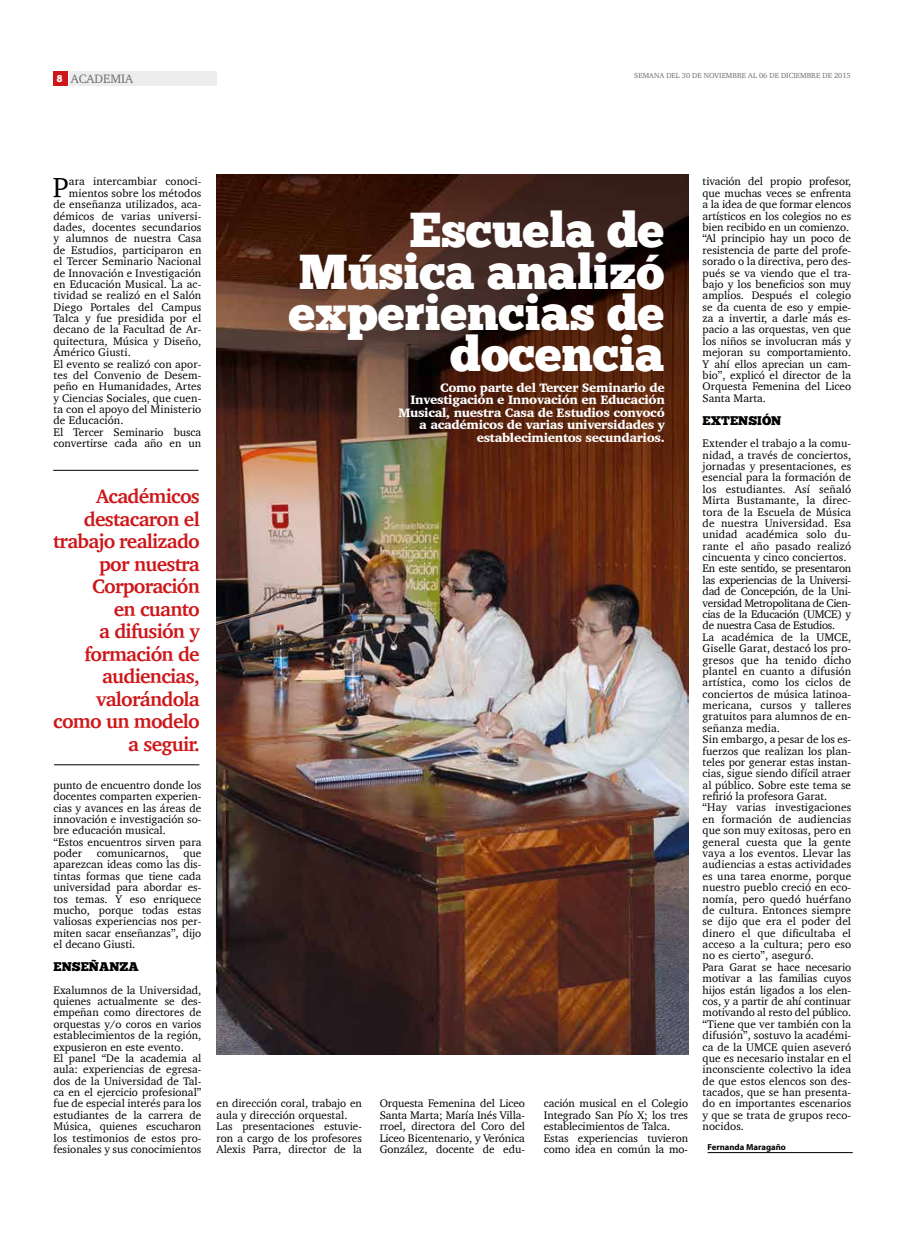
<style>
.page{position:relative;width:904px;height:1241px;background:#fff}
.page>*{position:absolute;margin:0;border:0;box-sizing:border-box;transform-origin:0 0}
.t1{font:48.75px/41.2px "Chunk Five Ex";color:#fff;text-align:right}
.t2{font:28.25px "Charter";color:#000}
.t3{font:700 20px/22.5px "Charter";letter-spacing:-.035em;color:#cd171a;text-align:right}
.t4{font:900 12.5px/12.5px "Charter";letter-spacing:-.025em;color:#fff;text-align:right}
.t5{font:12.5px "Chunk Five Ex";color:#000}
.t6{font:12.5px "Charter";color:#706f6f}
.t7{font:11.25px/11.4px "Charter";color:#000}
.t8{font:700 8.75px "Myriad Pro";color:#000}
.t9{font:7.5px "Charter";color:#706f6f}
.s1{font-family:"Chunk Five Ex";font-size:10px;color:#fff}
</style>
<div class="page">
<img style="left:216px;top:174px;width:472px;height:880px">
<div style="left:53px;top:71px;width:15px;height:15px;background:#cd171a"></div>
<div style="left:69px;top:71px;width:147px;height:15px;background:#ededed"></div>
<hr style="left:707px;top:1152px;width:145px;height:1px;background:#000">
<hr style="left:54px;top:764px;width:145px;height:1px;background:#000">
<hr style="left:53px;top:470px;width:145px;height:1px;background:#000">
<p class="t6" style="left:57px;top:68px;width:78px"><span class="s1">8</span> ACADEMIA</p>
<p class="t9" style="left:634px;top:69px;width:218px">SEMANA DEL 30 DE NOVIEMBRE AL 06 DE DICIEMBRE DE 2015</p>
<h2 class="t2" style="left:53px;top:163px;width:17px">P</h2>
<p class="t7" style="left:69px;top:176px;width:134px">ara intercambiar conoci-</p>
<p class="t7" style="left:69px;top:187px;width:134px">mientos sobre los métodos</p>
<p class="t7" style="left:53px;top:198px;width:149px">de enseñanza utilizados, aca-</p>
<p class="t7" style="left:53px;top:210px;width:149px">démicos de varias universi-</p>
<p class="t7" style="left:53px;top:221px;width:149px">dades, docentes secundarios</p>
<p class="t7" style="left:53px;top:233px;width:149px">y alumnos de nuestra Casa</p>
<p class="t7" style="left:53px;top:244px;width:149px">de Estudios, participaron en</p>
<p class="t7" style="left:53px;top:255px;width:149px">el Tercer Seminario Nacional</p>
<p class="t7" style="left:53px;top:267px;width:149px">de Innovación e Investigación</p>
<p class="t7" style="left:53px;top:278px;width:149px">en Educación Musical. La ac-</p>
<p class="t7" style="left:53px;top:289px;width:149px">tividad se realizó en el Salón</p>
<p class="t7" style="left:53px;top:301px;width:149px">Diego Portales del Campus</p>
<p class="t7" style="left:53px;top:312px;width:149px">Talca y fue presidida por el</p>
<p class="t7" style="left:53px;top:324px;width:149px">decano de la Facultad de Ar-</p>
<p class="t7" style="left:53px;top:335px;width:149px">quitectura, Música y Diseño,</p>
<p class="t7" style="left:53px;top:346px;width:79px">Américo Giusti.</p>
<p class="t7" style="left:53px;top:358px;width:149px">El evento se realizó con apor-</p>
<p class="t7" style="left:53px;top:369px;width:149px">tes del Convenio de Desem-</p>
<p class="t7" style="left:53px;top:380px;width:149px">peño en Humanidades, Artes</p>
<p class="t7" style="left:53px;top:392px;width:149px">y Ciencias Sociales, que cuen-</p>
<p class="t7" style="left:53px;top:403px;width:149px">ta con el apoyo del Ministerio</p>
<p class="t7" style="left:53px;top:415px;width:72px">de Educación.</p>
<p class="t7" style="left:53px;top:426px;width:149px">El Tercer Seminario busca</p>
<p class="t7" style="left:53px;top:437px;width:149px">convertirse cada año en un</p>
<h3 class="t3" style="left:53px;top:485px;width:148px">Académicos destacaron el trabajo realizado por nuestra<br>Corporación<br>en cuanto<br>a difusión y formación de audiencias, valorándola como un modelo a seguir.</h3>
<p class="t7" style="left:53px;top:779px;width:149px">punto de encuentro donde los docentes comparten experien&shy;cias y avances en las áreas de innovación e investigación so&shy;bre educación musical.<br>“Estos encuentros sirven para poder</p>
<p class="t7" style="left:97px;top:847px;width:73px">comunicarnos,</p>
<p class="t7" style="left:53px;top:847px;width:149px;text-align:justify;text-indent:130px">que aparezcan ideas como las dis&shy;tintas formas que tiene cada universidad para abordar es&shy;tos temas. Y eso enriquece mucho, porque todas estas valiosas experiencias nos per&shy;miten sacar enseñanzas”, dijo el decano Giusti.</p>
<p class="t5" style="left:53px;top:956px;width:19px">Ense</p>
<p class="t5" style="left:89px;top:956px;width:49px">ñanza</p>
<p class="t7" style="left:53px;top:983px;width:149px">Exalumnos de la Universidad, quienes actualmente se des&shy;empeñan como directores de orquestas y/o coros en varios establecimientos de la región, expusieron en este evento.<br>El panel “De la academia al aula: experiencias de egresa&shy;dos de la Universidad de Tal&shy;ca en el ejercicio profesional” fue de especial interés para los estudiantes de la carrera de<br>Música, quienes escucharon los testimonios de estos pro&shy;fesionales y sus conocimientos</p>
<h1 class="t1" style="left:289px;top:209px;width:377px">Escuela de<br>Música analizó experiencias de docencia</h1>
<p class="t4" style="left:398px;top:381px;width:268px">Como parte del Tercer Seminario de Investigación e Innovación en Educación Musical, nuestra Casa de Estudios convocó a académicos de varias universidades y establecimientos secundarios.</p>
<p class="t7" style="left:216px;top:1097px;width:147px">en dirección coral, trabajo en aula y dirección orquestal.<br>Las presentaciones estuvie&shy;ron a cargo de los profesores<br>Alexis Parra, director de la</p>
<p class="t7" style="left:379px;top:1097px;width:147px;text-align:justify">Orquesta Femenina del Liceo Santa Marta; María Inés Villa&shy;rroel, directora del Coro del Liceo Bicentenario, y Verónica González, docente de edu-</p>
<p class="t7" style="left:544px;top:1097px;width:146px">cación musical en el Colegio<br>Integrado San Pío X; los tres establecimientos de Talca.<br>Estas experiencias tuvieron como idea en común la mo-</p>
<p class="t7" style="left:702px;top:176px;width:150px">tivación del propio profesor, que muchas veces se enfrenta a la idea de que formar elencos artísticos en los colegios no es bien recibido en un comienzo. “Al principio hay un poco de resistencia de parte del profe&shy;sorado o la directiva, pero des&shy;pués se va viendo que el tra&shy;bajo y los beneficios son muy amplios. Después el colegio se da cuenta de eso y empie&shy;za a invertir, a darle más es&shy;pacio a las orquestas, ven que los niños se involucran más y mejoran su comportamiento.<br>Y ahí ellos aprecian un cam&shy;bio”, explicó el director de la<br>Orquesta Femenina del Liceo<br>Santa Marta.</p>
<p class="t5" style="left:702px;top:410px;width:18px">Extensión</p>
<p class="t7" style="left:702px;top:437px;width:150px">Extender el trabajo a la comu&shy;nidad, a través de conciertos, jornadas y presentaciones, es esencial para la formación de los estudiantes. Así señaló<br>Mirta Bustamante, la direc&shy;tora de la Escuela de Música de nuestra Universidad. Esa unidad académica solo du&shy;rante el año pasado realizó cincuenta y cinco conciertos.<br>En este sentido, se presentaron las experiencias de la Universi&shy;dad de Concepción, de la Uni&shy;versidad Metropolitana de Cien&shy;cias de la Educación (UMCE) y de nuestra Casa de Estudios.<br>La académica de la UMCE,<br>Giselle Garat, destacó los pro&shy;gresos que ha tenido dicho plantel en cuanto a difusión artística, como los ciclos de conciertos de música latinoa&shy;mericana, cursos y talleres gratuitos para alumnos de en&shy;señanza media.<br>Sin embargo, a pesar de los es&shy;fuerzos que realizan los plan&shy;teles por generar estas instan&shy;cias, sigue siendo difícil atraer al público. Sobre este tema se refirió la profesora Garat. “Hay varias investigaciones en formación de audiencias que son muy exitosas, pero en general cuesta que la gente vaya a los eventos. Llevar las audiencias a estas actividades es una tarea enorme, porque nuestro pueblo creció en eco&shy;nomía, pero quedó huérfano de cultura. Entonces siempre se dijo que era el poder del dinero el que dificultaba el acceso a la cultura; pero eso no es cierto”, aseguró.<br>Para Garat se hace necesario motivar a las familias cuyos hijos están ligados a los elen&shy;cos, y a partir de ahí continuar motivando al resto del público. “Tiene que ver también con la difusión”, sostuvo la académi&shy;ca de la UMCE quien aseveró que es necesario instalar en el inconsciente colectivo la idea de que estos elencos son des&shy;tacados, que se han presenta&shy;do en importantes escenarios y que se trata de grupos reco&shy;nocidos.</p>
<p class="t8" style="left:707px;top:1140px;width:80px">Fernanda Maragaño</p>
</div>
